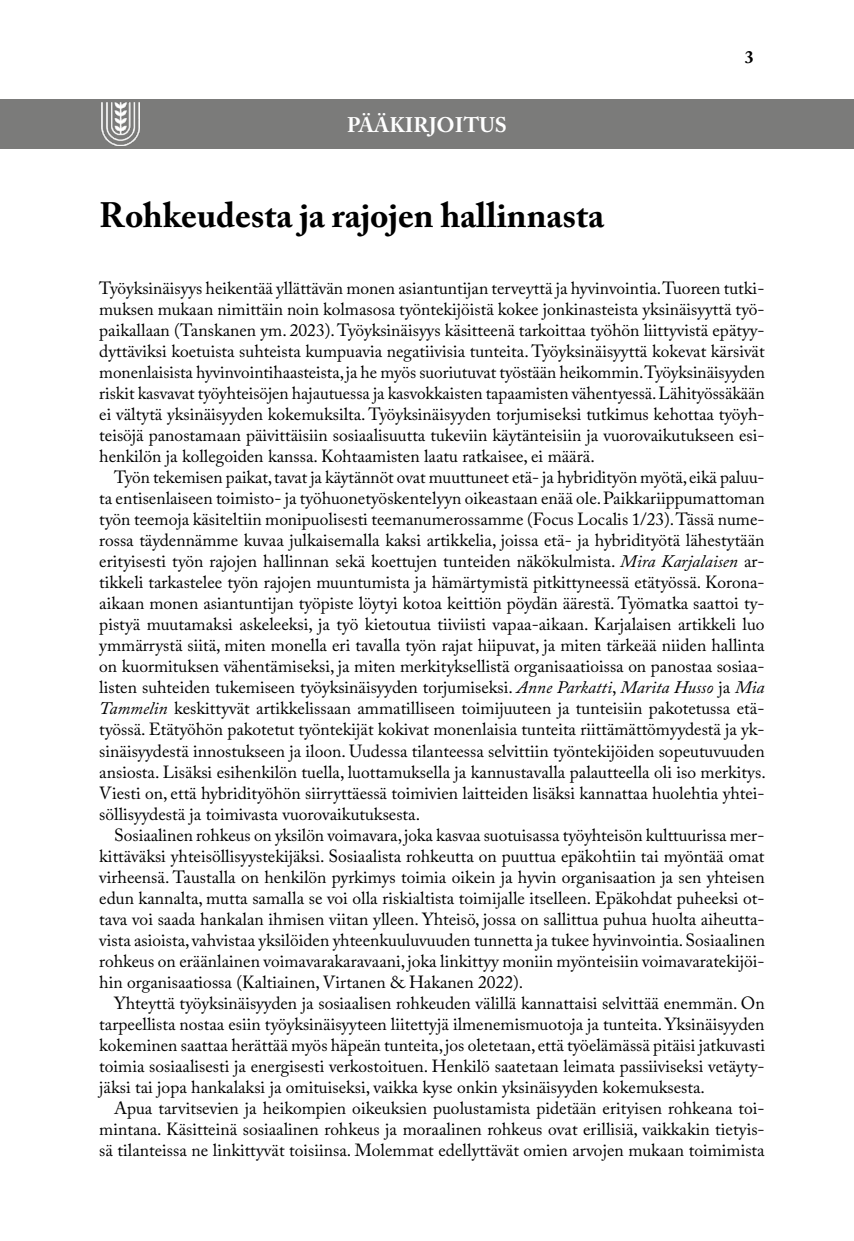
<style>
.page{position:relative;width:854px;height:1241px;background:#fff}
.page>*{position:absolute;margin:0;border:0;box-sizing:border-box;transform-origin:0 0}
.t1{font:700 35px "Adobe Caslon Pro";color:#000}
.t2{font:700 21px "Adobe Caslon Pro";color:#fff}
.t3{font:17.5px/21px "Adobe Caslon Pro";color:#000;text-align:justify}
.t4{font:700 17.5px "Adobe Caslon Pro";color:#000}
.s1{font-style:italic}
</style>
<div class="page">
<div style="left:0;top:99px;width:853px;height:50px;background:#7b7b7a"></div>
<img style="left:101px;top:103px;width:38px;height:42px">
<p class="t2" style="left:347px;top:112px;width:161px">PÄÄKIRJOITUS</p>
<h1 class="t1" style="left:99px;top:194px;width:506px">Rohkeudesta ja rajojen hallinnasta</h1>
<p class="t4" style="left:744px;top:47px;width:10px">3</p>
<p class="t3" style="left:99px;top:277px;width:666px">Työyksinäisyys heikentää yllättävän monen asiantuntijan terveyttä ja hyvinvointia. Tuoreen tutki&shy;muksen mukaan nimittäin noin kolmasosa työntekijöistä kokee jonkinasteista yksinäisyyttä työ&shy;paikallaan (Tanskanen ym. 2023). Työyksinäisyys käsitteenä tarkoittaa työhön liittyvistä epätyy&shy;dyttäviksi koetuista suhteista kumpuavia negatiivisia tunteita. Työyksinäisyyttä kokevat kärsivät monenlaisista hyvinvointihaasteista, ja he myös suoriutuvat työstään heikommin. Työyksinäisyyden riskit kasvavat työyhteisöjen hajautuessa ja kasvokkaisten tapaamisten vähentyessä. Lähityössäkään ei vältytä yksinäisyyden kokemuksilta. Työyksinäisyyden torjumiseksi tutkimus kehottaa työyh&shy;teisöjä panostamaan päivittäisiin sosiaalisuutta tukeviin käytänteisiin ja vuorovaikutukseen esi&shy;henkilön ja kollegoiden kanssa. Kohtaamisten laatu ratkaisee, ei määrä.</p>
<p class="t3" style="left:99px;top:466px;width:667px;text-indent:15px">Työn tekemisen paikat, tavat ja käytännöt ovat muuttuneet etä- ja hybridityön myötä, eikä paluu&shy;ta entisenlaiseen toimisto- ja työhuonetyöskentelyyn oikeastaan enää ole. Paikkariippumattoman työn teemoja käsiteltiin monipuolisesti teemanumerossamme (Focus Localis 1/23). Tässä nume&shy;rossa täydennämme kuvaa julkaisemalla kaksi artikkelia, joissa etä- ja hybridityötä lähestytään erityisesti työn rajojen hallinnan sekä koettujen tunteiden näkökulmista. <span class="s1">Mira Karjalaisen</span> ar&shy;tikkeli tarkastelee työn rajojen muuntumista ja hämärtymistä pitkittyneessä etätyössä. Korona&shy;aikaan monen asiantuntijan työpiste löytyi kotoa keittiön pöydän äärestä. Työmatka saattoi ty&shy;pistyä muutamaksi askeleeksi, ja työ kietoutua tiiviisti vapaa-aikaan. Karjalaisen artikkeli luo ymmärrystä siitä, miten monella eri tavalla työn rajat hiipuvat, ja miten tärkeää niiden hallinta on kuormituksen vähentämiseksi, ja miten merkityksellistä organisaatioissa on panostaa sosiaa&shy;listen suhteiden tukemiseen työyksinäisyyden torjumiseksi. <span class="s1">Anne Parkatti</span>, <span class="s1">Marita Husso</span> ja <span class="s1">Mia Tammelin</span> keskittyvät artikkelissaan ammatilliseen toimijuuteen ja tunteisiin pakotetussa etä&shy;työssä. Etätyöhön pakotetut työntekijät kokivat monenlaisia tunteita riittämättömyydestä ja yk&shy;sinäisyydestä innostukseen ja iloon. Uudessa tilanteessa selvittiin työntekijöiden sopeutuvuuden ansiosta. Lisäksi esihenkilön tuella, luottamuksella ja kannustavalla palautteella oli iso merkitys.<br>Viesti on, että hybridityöhön siirryttäessä toimivien laitteiden lisäksi kannattaa huolehtia yhtei&shy;söllisyydestä ja toimivasta vuorovaikutuksesta.</p>
<p class="t3" style="left:99px;top:823px;width:667px;text-indent:15px">Sosiaalinen rohkeus on yksilön voimavara, joka kasvaa suotuisassa työyhteisön kulttuurissa mer&shy;kittäväksi yhteisöllisyystekijäksi. Sosiaalista rohkeutta on puuttua epäkohtiin tai myöntää omat virheensä. Taustalla on henkilön pyrkimys toimia oikein ja hyvin organisaation ja sen yhteisen edun kannalta, mutta samalla se voi olla riskialtista toimijalle itselleen. Epäkohdat puheeksi ot&shy;tava voi saada hankalan ihmisen viitan ylleen. Yhteisö, jossa on sallittua puhua huolta aiheutta&shy;vista asioista, vahvistaa yksilöiden yhteenkuuluvuuden tunnetta ja tukee hyvinvointia. Sosiaalinen rohkeus on eräänlainen voimavarakaravaani, joka linkittyy moniin myönteisiin voimavaratekijöi&shy;hin organisaatiossa (Kaltiainen, Virtanen &amp; Hakanen 2022).</p>
<p class="t3" style="left:99px;top:991px;width:667px;text-indent:15px">Yhteyttä työyksinäisyyden ja sosiaalisen rohkeuden välillä kannattaisi selvittää enemmän. On tarpeellista nostaa esiin työyksinäisyyteen liitettyjä ilmenemismuotoja ja tunteita. Yksinäisyyden kokeminen saattaa herättää myös häpeän tunteita, jos oletetaan, että työelämässä pitäisi jatkuvasti toimia sosiaalisesti ja energisesti verkostoituen. Henkilö saatetaan leimata passiiviseksi vetäyty&shy;jäksi tai jopa hankalaksi ja omituiseksi, vaikka kyse onkin yksinäisyyden kokemuksesta.</p>
<p class="t3" style="left:99px;top:1096px;width:666px;text-indent:15px">Apua tarvitsevien ja heikompien oikeuksien puolustamista pidetään erityisen rohkeana toi&shy;mintana. Käsitteinä sosiaalinen rohkeus ja moraalinen rohkeus ovat erillisiä, vaikkakin tietyis&shy;sä tilanteissa ne linkittyvät toisiinsa. Molemmat edellyttävät omien arvojen mukaan toimimista</p>
</div>
